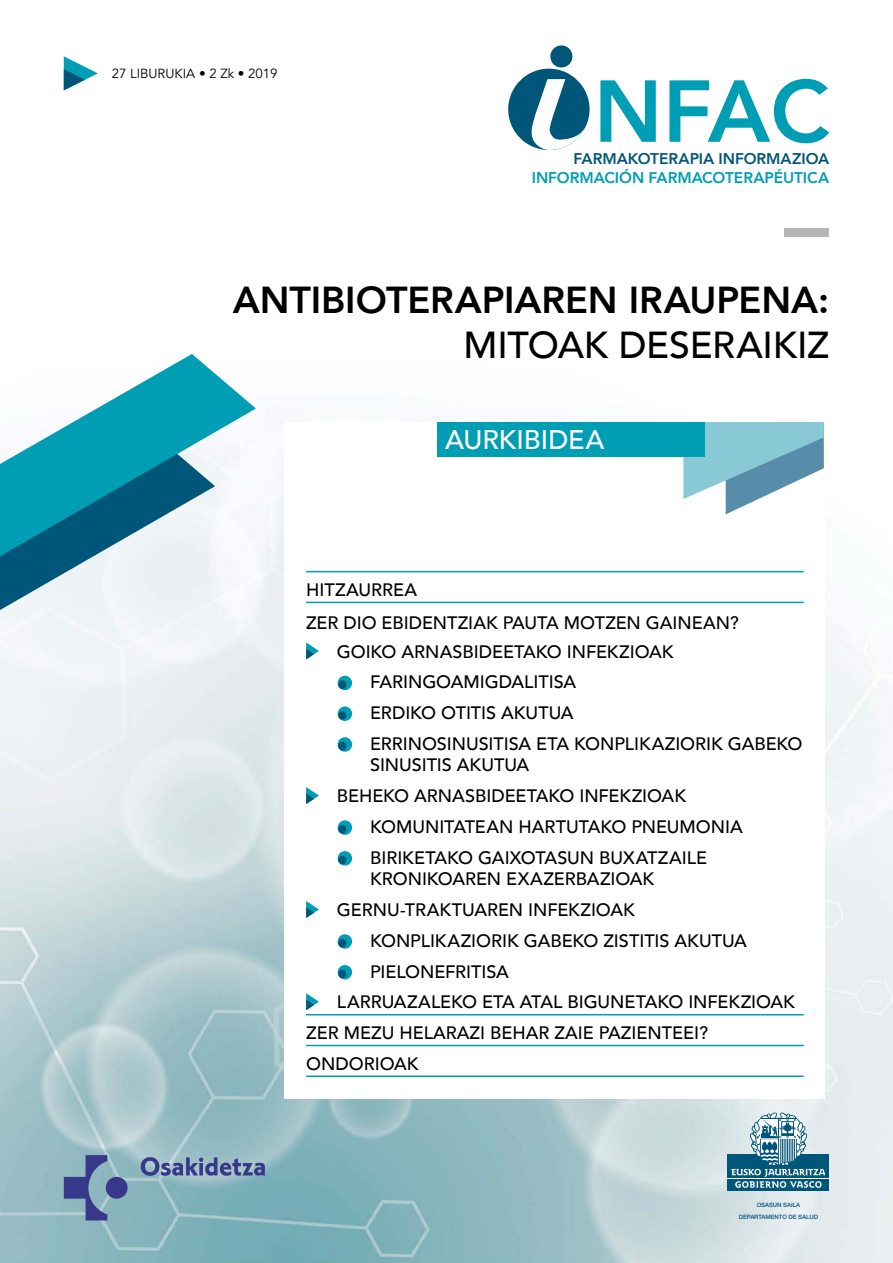
<style>
.page{position:relative;width:893px;height:1263px;background:#fff}
.page>*{position:absolute;margin:0;border:0;box-sizing:border-box;transform-origin:0 0}
.t1{font:800 37.5px/45px "Avenir";letter-spacing:-.005em;color:#000;text-align:right}
.t2{font:500 27px "Avenir";color:#fff}
.t3{font:500 18px/21.6px "Avenir";letter-spacing:-.005em;color:#000}
.t4{font:800 15.45px "Avenir";letter-spacing:-.005em;color:#009eb5}
.t5{font:800 15.45px "Avenir";letter-spacing:-.005em;color:#005679}
.t6{font:13.2px "Avenir";color:#000}
.t7{font:500 6px/12px "Helvetica Neue";color:#005679;text-align:center}
.s1{font-weight:500}
</style>
<div class="page">
<img style="left:0;top:45px;width:893px;height:1218px">
<svg style="left:64px;top:56px;width:34px;height:34px"></svg>
<div style="left:784px;top:229px;width:45px;height:8px;background:#b5b5b5"></div>
<div style="left:508px;top:69px;width:82px;height:81px;background:#005679;border-radius:50%"></div>
<svg style="left:530px;top:79px;width:60px;height:71px"></svg>
<div style="left:550px;top:45px;width:22px;height:22px;background:#005679;border-radius:50%"></div>
<svg style="left:600px;top:80px;width:56px;height:62px"></svg>
<svg style="left:669px;top:79px;width:160px;height:64px"></svg>
<svg style="left:64px;top:1155px;width:43px;height:65px;background:#6c83a9"></svg>
<div style="left:106px;top:1177px;width:22px;height:22px;background:#373889;border-radius:50%"></div>
<svg style="left:141px;top:1157px;width:125px;height:19px;background:#7284ac"></svg>
<div style="left:728px;top:1154px;width:101px;height:37px;background:#005679"></div>
<hr style="left:728px;top:1178px;width:101px;height:1px;background:#fff">
<svg style="left:731px;top:1112px;width:94px;height:76px"></svg>
<svg style="left:0;top:556px;width:215px;height:54px;background:#b9d0da"></svg>
<svg style="left:0;top:354px;width:256px;height:202px"></svg>
<div style="left:285px;top:422px;width:540px;height:676px;background:#fff"></div>
<hr style="left:306px;top:571px;width:498px;height:1px;background:#009eb5">
<hr style="left:306px;top:602px;width:498px;height:1px;background:#009eb5">
<hr style="left:306px;top:1014px;width:498px;height:1px;background:#009eb5">
<hr style="left:306px;top:1045px;width:498px;height:1px;background:#009eb5">
<hr style="left:306px;top:1075px;width:498px;height:2px;background:#009eb5">
<svg style="left:306px;top:642px;width:13px;height:17px"></svg>
<div style="left:338px;top:676px;width:14px;height:14px;background:#009eb5;border-radius:50%"></div>
<div style="left:338px;top:680px;width:8px;height:9px;background:#005679;border-radius:50%"></div>
<div style="left:338px;top:706px;width:14px;height:15px;background:#009eb5;border-radius:50%"></div>
<div style="left:338px;top:711px;width:8px;height:9px;background:#005679;border-radius:50%"></div>
<svg style="left:338px;top:737px;width:14px;height:15px"></svg>
<div style="left:338px;top:742px;width:8px;height:8px;background:#005679;border-radius:50%"></div>
<svg style="left:306px;top:787px;width:13px;height:17px"></svg>
<svg style="left:338px;top:820px;width:14px;height:15px"></svg>
<div style="left:338px;top:825px;width:8px;height:8px;background:#005679;border-radius:50%"></div>
<div style="left:338px;top:851px;width:14px;height:14px;background:#009eb5;border-radius:50%"></div>
<div style="left:338px;top:856px;width:8px;height:8px;background:#005679;border-radius:50%"></div>
<svg style="left:306px;top:901px;width:13px;height:17px"></svg>
<svg style="left:338px;top:934px;width:14px;height:15px"></svg>
<div style="left:338px;top:939px;width:8px;height:8px;background:#005679;border-radius:50%"></div>
<div style="left:338px;top:965px;width:14px;height:14px;background:#009eb5;border-radius:50%"></div>
<div style="left:338px;top:970px;width:8px;height:8px;background:#005679;border-radius:50%"></div>
<svg style="left:306px;top:993px;width:13px;height:17px"></svg>
<svg style="left:683px;top:422px;width:141px;height:92px"></svg>
<div style="left:437px;top:422px;width:268px;height:34px;background:#009eb5"></div>
<p class="t6" style="left:112px;top:66px;width:167px">27 LIBURUKIA • 2 Zk • 2019</p>
<p class="t5" style="left:574px;top:147px;width:257px">FARMAKOTERAPIA INFORMAZIOA</p>
<p class="t4" style="left:532px;top:165px;width:299px">INFORMACIÓN FARMACOTERAPÉUTICA</p>
<p class="t1" style="left:233px;top:277px;width:598px">ANTIBIOTERAPIAREN IRAUPENA:<br><span class="s1">MITOAK DESERAIKIZ</span></p>
<p class="t2" style="left:445px;top:416px;width:161px">AURKIBIDEA</p>
<p class="t3" style="left:306px;top:578px;width:113px">HITZAURREA</p>
<p class="t3" style="left:306px;top:611px;width:434px">ZER DIO EBIDENTZIAK PAUTA MOTZEN GAINEAN?</p>
<p class="t3" style="left:337px;top:639px;width:338px">GOIKO ARNASBIDEETAKO INFEKZIOAK</p>
<p class="t3" style="left:370px;top:670px;width:208px">FARINGOAMIGDALITISA</p>
<p class="t3" style="left:370px;top:701px;width:205px">ERDIKO OTITIS AKUTUA</p>
<p class="t3" style="left:370px;top:732px;width:434px">ERRINOSINUSITISA ETA KONPLIKAZIORIK GABEKO<br>SINUSITIS AKUTUA</p>
<p class="t3" style="left:337px;top:784px;width:350px">BEHEKO ARNASBIDEETAKO INFEKZIOAK</p>
<p class="t3" style="left:370px;top:815px;width:374px">KOMUNITATEAN HARTUTAKO PNEUMONIA</p>
<p class="t3" style="left:370px;top:846px;width:338px">BIRIKETAKO GAIXOTASUN BUXATZAILE<br>KRONIKOAREN EXAZERBAZIOAK</p>
<p class="t3" style="left:337px;top:898px;width:299px">GERNU-TRAKTUAREN INFEKZIOAK</p>
<p class="t3" style="left:370px;top:929px;width:378px">KONPLIKAZIORIK GABEKO ZISTITIS AKUTUA</p>
<p class="t3" style="left:370px;top:959px;width:140px">PIELONEFRITISA</p>
<p class="t3" style="left:337px;top:990px;width:459px">LARRUAZALEKO ETA ATAL BIGUNETAKO INFEKZIOAK</p>
<p class="t3" style="left:306px;top:1021px;width:404px">ZER MEZU HELARAZI BEHAR ZAIE PAZIENTEEI?</p>
<p class="t3" style="left:306px;top:1052px;width:114px">ONDORIOAK</p>
<p class="t7" style="left:739px;top:1198px;width:81px">OSASUN SAILA<br>DEPARTAMENTO DE SALUD</p>
</div>
